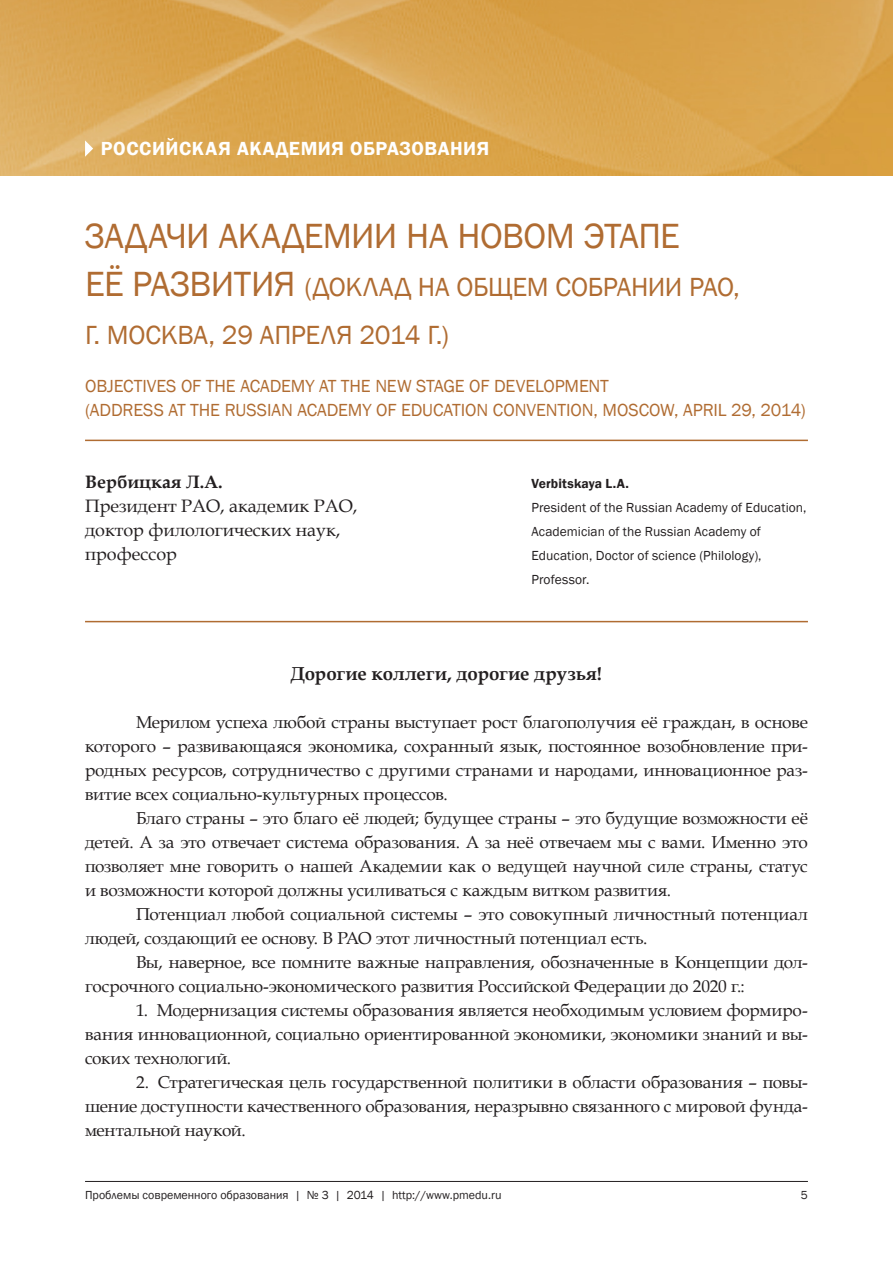
<style>
.page{position:relative;width:893px;height:1263px;background:#fff}
.page>*{position:absolute;margin:0;border:0;box-sizing:border-box;transform-origin:0 0}
.zagol{font:36px "Franklin Gothic";letter-spacing:-.015em;color:#b06c32}
.zagol-2{font:27px/48px "Franklin Gothic";letter-spacing:-.015em;color:#b06c32}
.t1{font:600 19.5px "Franklin Gothic";letter-spacing:.03em;color:#fff}
.podzag{font:700 18.75px "Book Antiqua";letter-spacing:-.005em;color:#231f20}
.zag-engl{font:18px "Franklin Gothic";letter-spacing:-.005em;color:#b06c32}
.annot-rus{font:18px/24px "Book Antiqua";color:#231f20}
.annot-rus-2{font:700 18px "Book Antiqua";color:#231f20}
.osnovnoy_text{font:17.25px/24px "Book Antiqua";letter-spacing:-.005em;color:#231f20;text-align:justify}
.annot-eng{font:13.5px/24px "Franklin Gothic";letter-spacing:.005em;color:#231f20}
.annot-eng-2{font:600 13.5px "Franklin Gothic";letter-spacing:.01em;color:#231f20}
.t2{font:12px "Franklin Gothic";color:#231f20}
.s1{font-size:36px}
</style>
<div class="page">
<hr style="left:85px;top:1181px;width:723px;height:1px;background:#231f20">
<img style="left:0;top:0;width:893px;height:176px">
<svg style="left:85px;top:140px;width:8px;height:17px"></svg>
<hr style="left:85px;top:440px;width:723px;height:1px;background:#b06c32">
<hr style="left:85px;top:621px;width:723px;height:1px;background:#b06c32">
<p class="t1" style="left:101px;top:137px;width:390px">РОССИЙСКАЯ АКАДЕМИЯ ОБРАЗОВАНИЯ</p>
<p class="zagol" style="left:85px;top:213px;width:596px">ЗАДАЧИ АКАДЕМИИ НА НОВОМ ЭТАПЕ</p>
<p class="zagol-2" style="left:85px;top:263px;width:656px"><span class="s1">ЕЁ РАЗВИТИЯ</span> (ДОКЛАД НА ОБЩЕМ СОБРАНИИ РАО,<br>Г. МОСКВА, 29 АПРЕЛЯ 2014 Г.)</p>
<p class="zag-engl" style="left:85px;top:374px;width:525px">OBJECTIVES OF THE ACADEMY AT THE NEW STAGE OF DEVELOPMENT</p>
<p class="zag-engl" style="left:85px;top:398px;width:722px">(ADDRESS AT THE RUSSIAN ACADEMY OF EDUCATION CONVENTION, MOSCOW, APRIL 29, 2014)</p>
<p class="annot-rus-2" style="left:85px;top:469px;width:139px">Вербицкая Л.А.</p>
<p class="annot-rus" style="left:85px;top:493px;width:274px">Президент РАО, академик РАО, доктор филологических наук, профессор</p>
<p class="annot-eng-2" style="left:531px;top:475px;width:99px">Verbitskaya L.A.</p>
<p class="annot-eng" style="left:531px;top:495px;width:277px">President of the Russian Academy of Education, Academician of the Russian Academy of Education, Doctor of science (Philology), Professor.</p>
<p class="podzag" style="left:291px;top:660px;width:313px">Дорогие коллеги, дорогие друзья!</p>
<p class="osnovnoy_text" style="left:85px;top:709px;width:724px;text-indent:51px">Мерилом успеха любой страны выступает рост благополучия её граждан, в основе которого – развивающаяся экономика, сохранный язык, постоянное возобновление при&shy;родных ресурсов, сотрудничество с другими странами и народами, инновационное раз&shy;витие всех социально-культурных процессов.</p>
<p class="osnovnoy_text" style="left:85px;top:805px;width:724px;text-indent:51px">Благо страны – это благо её людей; будущее страны – это будущие возможности её детей. А за это отвечает система образования. А за неё отвечаем мы с вами. Именно это позволяет мне говорить о нашей Академии как о ведущей научной силе страны, статус и возможности которой должны усиливаться с каждым витком развития.</p>
<p class="osnovnoy_text" style="left:85px;top:901px;width:724px;text-indent:51px">Потенциал любой социальной системы – это совокупный личностный потенциал людей, создающий ее основу. В РАО этот личностный потенциал есть.</p>
<p class="osnovnoy_text" style="left:85px;top:949px;width:724px;text-indent:51px">Вы, наверное, все помните важные направления, обозначенные в Концепции дол&shy;госрочного социально-экономического развития Российской Федерации до 2020 г.:</p>
<p class="osnovnoy_text" style="left:85px;top:997px;width:724px;text-indent:51px">1. Модернизация системы образования является необходимым условием формиро&shy;вания инновационной, социально ориентированной экономики, экономики знаний и вы&shy;соких технологий.</p>
<p class="osnovnoy_text" style="left:85px;top:1069px;width:724px;text-indent:51px">2. Стратегическая цель государственной политики в области образования – повы&shy;шение доступности качественного образования, неразрывно связанного с мировой фунда&shy;ментальной наукой.</p>
<p class="t2" style="left:85px;top:1187px;width:418px">Проблемы современного образования | № 3 | 2014 | http://www.pmedu.ru</p>
<p class="t2" style="left:801px;top:1188px;width:9px">5</p>
</div>
